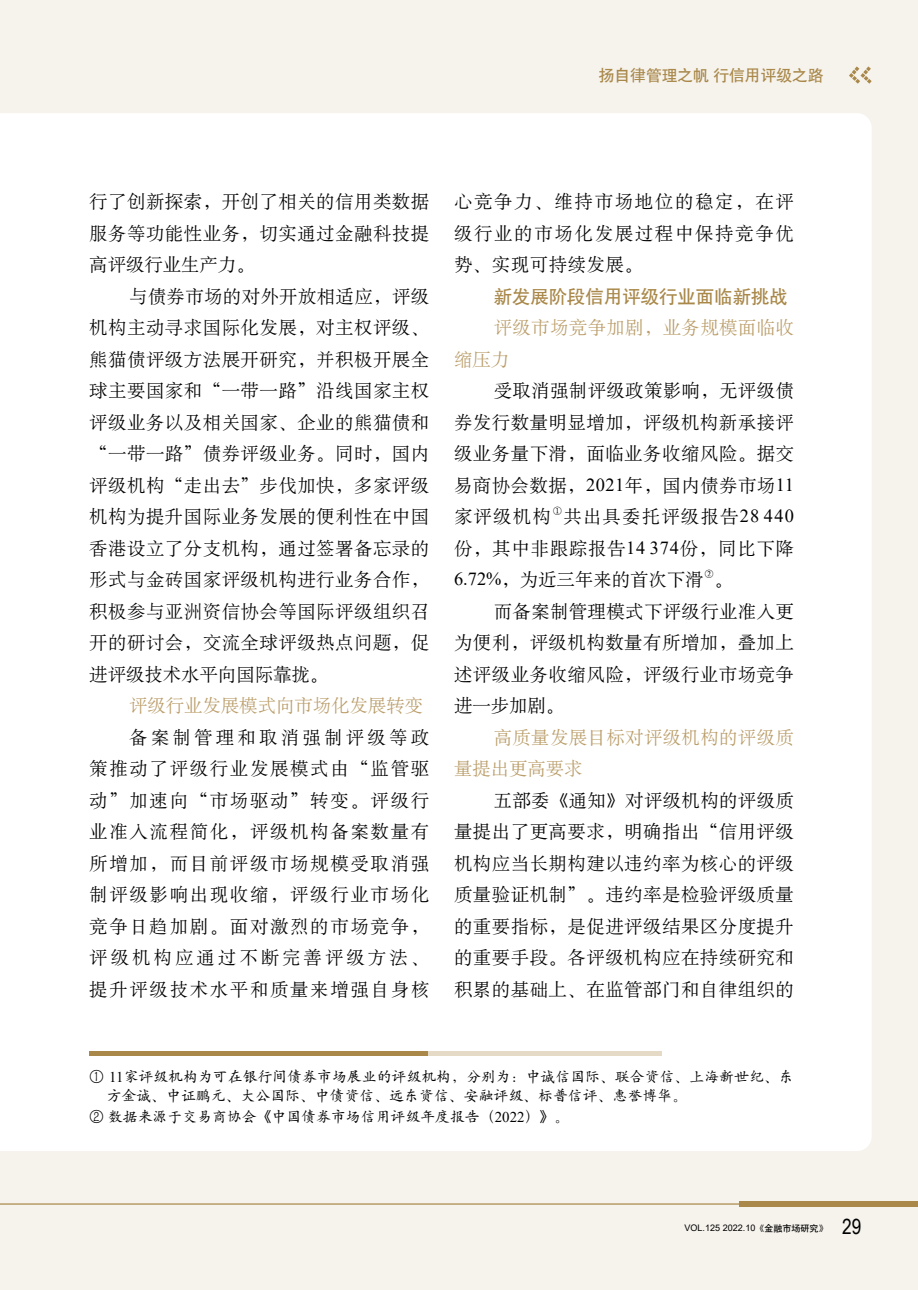
<style>
.page{position:relative;width:918px;height:1290px;background:#f6f3ed}
.page>*{position:absolute;margin:0;border:0;box-sizing:border-box;transform-origin:0 0}
.t1{font:21px "Arial Narrow";color:#000}
.t2{font:18.38px/31.5px "H Ya 6 gj";letter-spacing:.03em;color:#000;text-align:justify}
.t3{font:18.38px/31.5px "H Ya 6 gj";letter-spacing:.02em;color:#ba9d69}
.t4{font:18.38px "H Ya 6 gj";color:#ba9d69}
.t5{font:18.38px "H Yb 1 gj";color:#a9884a}
.t6{font:15.75px "H Yb 1 gj";color:#a9884a}
.t7{font:14.88px/19.2px "H Yc 1 gj";color:#000}
.t8{font:10.67px "H Ya 6 gj";color:#000}
.t9{font:9.1px "Arial";color:#000}
.s1{font-family:"Times New Roman"}
.s2{font-family:"H Yb 1 gj"}
</style>
<div class="page">
<div style="left:0;top:113px;width:871px;height:1038px;background:#fff"></div>
<svg style="left:849px;top:66px;width:22px;height:18px"></svg>
<div style="left:739px;top:1201px;width:179px;height:6px;background:#a9884a"></div>
<hr style="left:0;top:1203px;width:918px;height:1px;background:#a9884a">
<div style="left:89px;top:1051px;width:413px;height:5px;background:#a9884a"></div>
<div style="left:428px;top:1051px;width:233px;height:5px;background:#e5dac5"></div>
<p class="t6" style="left:599px;top:68px;width:226px">扬自律管理之帆行信用评级之路</p>
<p class="t2" style="left:89px;top:186px;width:341px">行了创新探索，开创了相关的信用类数据服务等功能性业务，切实通过金融科技提高评级行业生产力。</p>
<p class="t2" style="left:89px;top:280px;width:341px;text-indent:40px">与债券市场的对外开放相适应，评级机构主动寻求国际化发展，对主权评级、熊猫债评级方法展开研究，并积极开展全球主要国家和“一带一路”沿线国家主权评级业务以及相关国家、企业的熊猫债和“一带一路”债券评级业务。同时，国内评级机构“走出去”步伐加快，多家评级机构为提升国际业务发展的便利性在中国香港设立了分支机构，通过签署备忘录的形式与金砖国家评级机构进行业务合作，积极参与亚洲资信协会等国际评级组织召开的研讨会，交流全球评级热点问题，促进评级技术水平向国际靠拢。</p>
<p class="t4" style="left:129px;top:696px;width:295px">评级行业发展模式向市场化发展转变</p>
<p class="t2" style="left:89px;top:721px;width:341px;text-indent:40px">备案制管理和取消强制评级等政策推动了评级行业发展模式由“监管驱动”加速向“市场驱动”转变。评级行业准入流程简化，评级机构备案数量有所增加，而目前评级市场规模受取消强制评级影响出现收缩，评级行业市场化竞争日趋加剧。面对激烈的市场竞争，评级机构应通过不断完善评级方法、提升评级技术水平和质量来增强自身核</p>
<p class="t2" style="left:454px;top:186px;width:341px">心竞争力、维持市场地位的稳定，在评级行业的市场化发展过程中保持竞争优势、实现可持续发展。</p>
<p class="t5" style="left:494px;top:287px;width:295px">新发展阶段信用评级行业面临新挑战</p>
<p class="t3" style="left:454px;top:312px;width:341px;text-indent:40px">评级市场竞争加剧，业务规模面临收缩压力</p>
<p class="t2" style="left:454px;top:375px;width:341px;text-indent:40px">受取消强制评级政策影响，无评级债券发行数量明显增加，评级机构新承接评级业务量下滑，面临业务收缩风险。据交易商协会数据，<span class="s1">2021</span>年，国内债券市场<span class="s1">11</span>家评级机构</p>
<p class="t8" style="left:552px;top:505px;width:12px">①</p>
<p class="t2" style="left:454px;top:501px;width:341px;text-indent:109px">共出具委托评级报告<span class="s1">28 440</span>份，其中非跟踪报告<span class="s1">14 374</span>份，同比下降<span class="s1">6.72%</span>，为近三年来的首次下滑</p>
<p class="t8" style="left:703px;top:568px;width:12px">②</p>
<p class="t2" style="left:714px;top:564px;width:20px">。</p>
<p class="t2" style="left:494px;top:595px;width:302px">而备案制管理模式下评级行业准入更</p>
<p class="t2" style="left:454px;top:627px;width:341px">为便利，评级机构数量有所增加，叠加上</p>
<p class="t2" style="left:454px;top:658px;width:341px">述评级业务收缩风险，评级行业市场竞争</p>
<p class="t2" style="left:454px;top:690px;width:112px">进一步加剧。</p>
<p class="t3" style="left:454px;top:721px;width:341px;text-indent:40px">高质量发展目标对评级机构的评级质量提出更高要求</p>
<p class="t2" style="left:454px;top:784px;width:341px;text-indent:40px">五部委《通知》对评级机构的评级质量提出了更高要求，明确指出“信用评级机构应当长期构建以违约率为核心的评级质量验证机制”。违约率是检验评级质量的重要指标，是促进评级结果区分度提升的重要手段。各评级机构应在持续研究和积累的基础上、在监管部门和自律组织的</p>
<p class="t7" style="left:107px;top:1067px;width:688px;text-indent:-17px">① <span class="s1">11</span>家评级机构为可在银行间债券市场展业的评级机构，分别为：中诚信国际、联合资信、上海新世纪、东方金诚、中证鹏元、大公国际、中债资信、远东资信、安融评级、标普信评、惠誉博华。</p>
<p class="t7" style="left:89px;top:1107px;width:481px">② 数据来源于交易商协会《中国债券市场信用评级年度报告（<span class="s1">2022</span>）》。</p>
<p class="t9" style="left:684px;top:1222px;width:145px">VOL.125 2022.10<span class="s2">《金融市场研究》</span></p>
<p class="t1" style="left:842px;top:1211px;width:21px">29</p>
</div>
